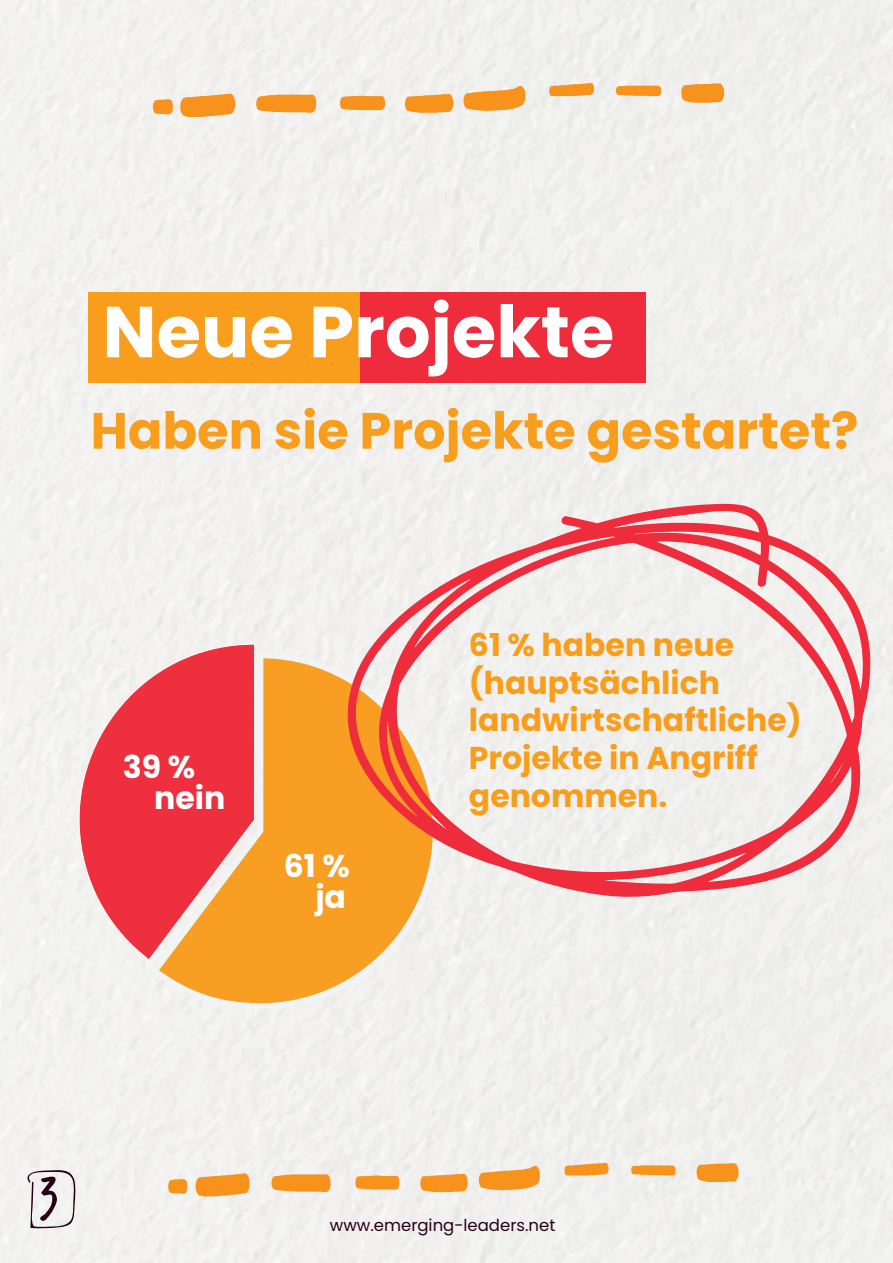
<style>
.page{position:relative;width:893px;height:1263px;background:#fff}
.page>*{position:absolute;margin:0;border:0;box-sizing:border-box;transform-origin:0 0}
.t1{font:700 72px "Poppins";color:#fff}
.t2{font:54px "Trash Hand";color:#260019}
.t3{font:700 51px "Poppins";color:#f89e1c}
.t4{font:700 31.5px/37.8px "Poppins";color:#f89e1c}
.t5{font:700 31.5px/30.9px "Poppins";color:#fff}
.t6{font:16.5px "Poppins";color:#260019}
</style>
<div class="page">
<div style="left:1px;top:0;width:892px;height:1263px;background:#f1f0ee"></div>
<svg style="left:479px;top:1166px;width:61px;height:24px"></svg>
<svg style="left:195px;top:1173px;width:55px;height:23px"></svg>
<svg style="left:271px;top:1174px;width:60px;height:18px"></svg>
<svg style="left:420px;top:1174px;width:48px;height:18px"></svg>
<svg style="left:696px;top:1163px;width:43px;height:19px"></svg>
<svg style="left:355px;top:1175px;width:44px;height:14px"></svg>
<svg style="left:564px;top:1163px;width:45px;height:12px"></svg>
<svg style="left:631px;top:1165px;width:45px;height:10px"></svg>
<svg style="left:168px;top:1179px;width:19px;height:15px"></svg>
<div style="left:360px;top:292px;width:286px;height:90px;background:#ee2c3c"></div>
<div style="left:88px;top:292px;width:272px;height:90px;background:#f89e1c"></div>
<svg style="left:56px;top:643px;width:200px;height:318px"></svg>
<svg style="left:146px;top:649px;width:296px;height:363px;background:#f38e56"></svg>
<svg style="left:463px;top:86px;width:62px;height:25px;background:#f5ab54"></svg>
<svg style="left:180px;top:94px;width:55px;height:23px"></svg>
<svg style="left:256px;top:94px;width:60px;height:19px"></svg>
<svg style="left:405px;top:94px;width:49px;height:19px"></svg>
<svg style="left:681px;top:83px;width:43px;height:20px"></svg>
<svg style="left:340px;top:96px;width:45px;height:14px"></svg>
<svg style="left:549px;top:83px;width:45px;height:13px"></svg>
<svg style="left:616px;top:86px;width:45px;height:10px"></svg>
<svg style="left:153px;top:99px;width:20px;height:16px"></svg>
<svg style="left:348px;top:504px;width:522px;height:393px;fill:#f0efed"></svg>
<svg style="left:22px;top:1167px;width:54px;height:61px"></svg>
<h1 class="t1" style="left:102px;top:290px;width:513px">Neue Projekte</h1>
<h3 class="t3" style="left:91px;top:401px;width:769px">Haben sie Projekte gestartet?</h3>
<p class="t5" style="left:154px;top:752px;width:73px;text-indent:-31px">39 % nein</p>
<p class="t5" style="left:284px;top:851px;width:67px;text-align:right">61 % ja</p>
<p class="t4" style="left:469px;top:626px;width:334px">61 % haben neue (hauptsächlich landwirtschaftliche)<br>Projekte in Angriff genommen.</p>
<h2 class="t2" style="left:40px;top:1167px;width:20px">3</h2>
<p class="t6" style="left:330px;top:1215px;width:227px">www.emerging-leaders.net</p>
</div>
